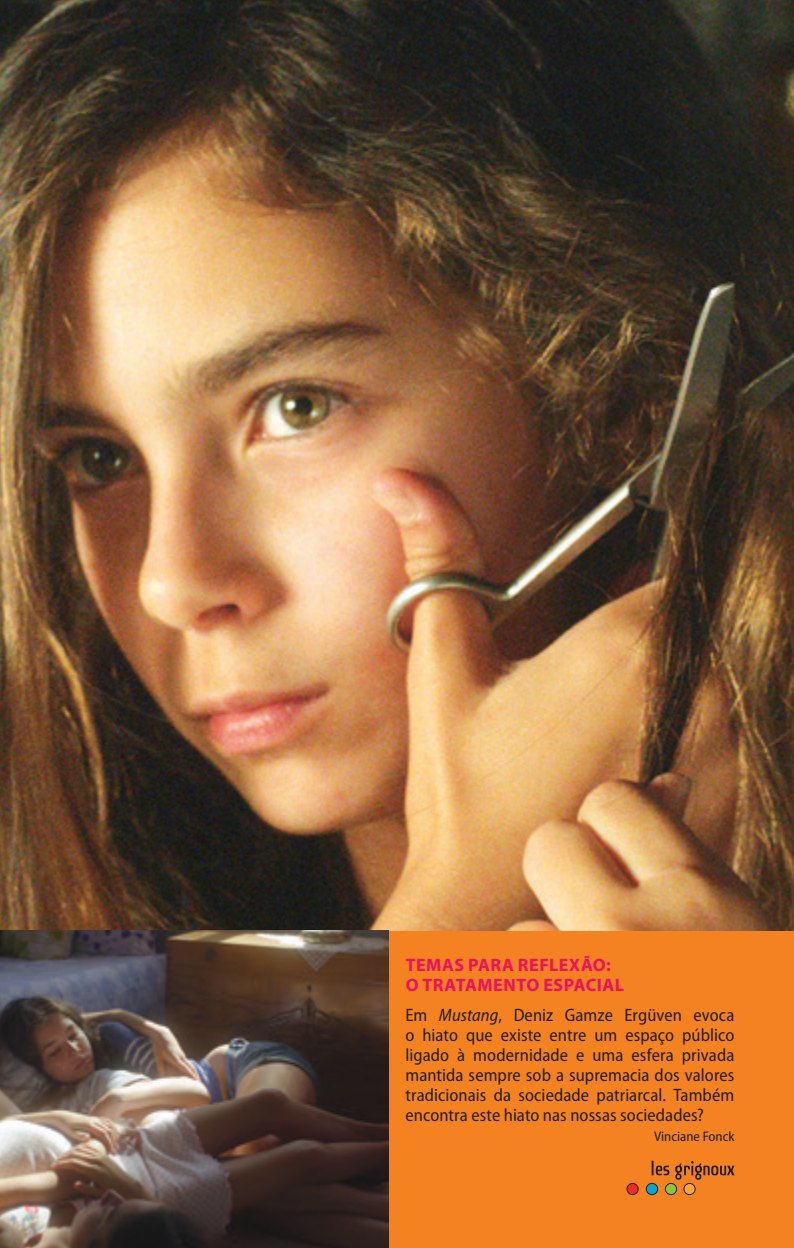
<style>
.page{position:relative;width:794px;height:1248px;background:#fff}
.page>*{position:absolute;margin:0;border:0;box-sizing:border-box;transform-origin:0 0}
.text_body_raster{font:semi-condensed 18px/20px "Myriad Pro";letter-spacing:.005em;color:#231f20;text-align:justify}
.Title_inter{font:700 18px/20px "Myriad Pro";letter-spacing:.025em;color:#ec1163}
.text_signature{font:semi-condensed 14px "Myriad Pro";color:#231f20}
.s1{font-style:italic}
</style>
<div class="page">
<div style="left:388px;top:930px;width:406px;height:317px;background:#f58220"></div>
<img style="left:0;top:0;width:794px;height:930px">
<img style="left:0;top:930px;width:388px;height:317px">
<div style="left:665px;top:1183px;width:11px;height:11px;background:#8bc63e;border-radius:50%"></div>
<div style="left:665px;top:1182px;width:12px;height:12px;border:1px solid #231f20;border-radius:50%"></div>
<div style="left:646px;top:1183px;width:11px;height:11px;background:#00a9cc;border-radius:50%"></div>
<div style="left:646px;top:1182px;width:12px;height:12px;border:1px solid #231f20;border-radius:50%"></div>
<div style="left:627px;top:1183px;width:11px;height:11px;background:#ee2e22;border-radius:50%"></div>
<div style="left:626px;top:1182px;width:12px;height:12px;border:1px solid #231f20;border-radius:50%"></div>
<div style="left:684px;top:1183px;width:11px;height:11px;background:#faa633;border-radius:50%"></div>
<div style="left:683px;top:1182px;width:12px;height:12px;border:1px solid #231f20;border-radius:50%"></div>
<svg style="left:675px;top:1161px;width:59px;height:18px"></svg>
<svg style="left:651px;top:1160px;width:18px;height:15px"></svg>
<p class="Title_inter" style="left:406px;top:954px;width:220px">TEMAS PARA REFLEXÃO:<br>O TRATAMENTO ESPACIAL</p>
<p class="text_body_raster" style="left:405px;top:1004px;width:330px">Em <span class="s1">Mustang</span>, Deniz Gamze Ergüven evoca o hiato que existe entre um espaço público ligado à modernidade e uma esfera privada mantida sempre sob a supremacia dos valores tradicionais da sociedade patriarcal. Também encontra este hiato nas nossas sociedades?</p>
<p class="text_signature" style="left:654px;top:1128px;width:82px">Vinciane Fonck</p>
</div>
